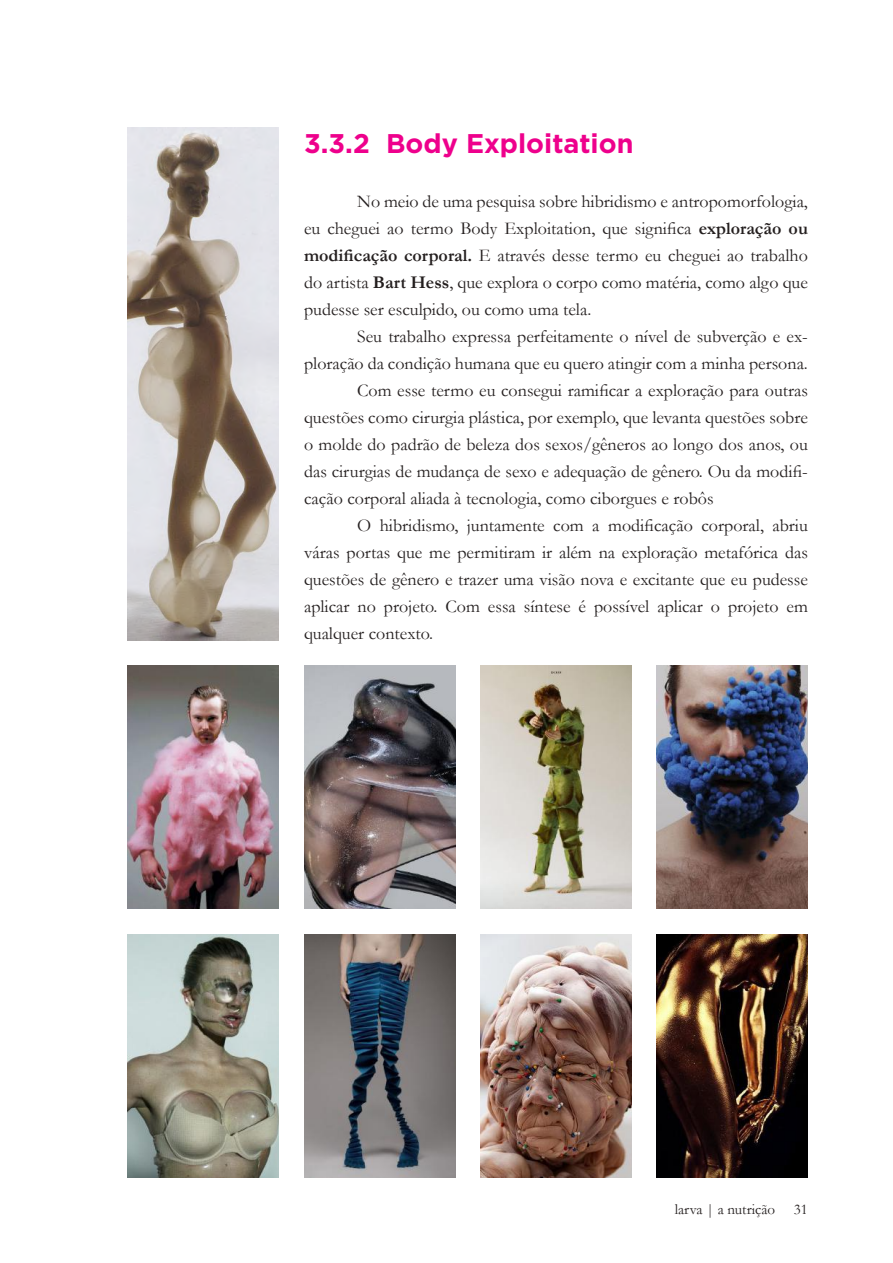
<style>
.page{position:relative;width:893px;height:1263px;background:#fff}
.page>*{position:absolute;margin:0;border:0;box-sizing:border-box;transform-origin:0 0}
.t1{font:700 27px "Gotham";color:#ee008c}
.t2{font:18px/27px "Garamond";color:#241f1f;text-align:justify}
.t3{font:15px "Garamond";color:#241f1f}
.s1{font-weight:700}
</style>
<div class="page">
<img style="left:128px;top:128px;width:151px;height:512px">
<img style="left:128px;top:665px;width:151px;height:244px">
<img style="left:128px;top:934px;width:151px;height:244px">
<img style="left:304px;top:934px;width:151px;height:244px">
<img style="left:304px;top:665px;width:151px;height:244px">
<img style="left:657px;top:934px;width:151px;height:244px">
<img style="left:480px;top:934px;width:151px;height:244px">
<img style="left:480px;top:665px;width:151px;height:244px">
<img style="left:657px;top:665px;width:151px;height:244px">
<h1 class="t1" style="left:304px;top:128px;width:331px">3.3.2 Body Exploitation</h1>
<p class="t2" style="left:304px;top:187px;width:505px;text-indent:53px">No meio de uma pesquisa sobre hibridismo e antropomorfologia, eu cheguei ao termo Body Exploitation, que significa <span class="s1">exploração ou modificação corporal.</span> E através desse termo eu cheguei ao trabalho do artista <span class="s1">Bart Hess</span>, que explora o corpo como matéria, como algo que pudesse ser esculpido, ou como uma tela.</p>
<p class="t2" style="left:357px;top:322px;width:452px">Seu trabalho expressa perfeitamente o nível de subverção e ex-</p>
<p class="t2" style="left:304px;top:349px;width:505px">ploração da condição humana que eu quero atingir com a minha persona.</p>
<p class="t2" style="left:357px;top:376px;width:452px">Com esse termo eu consegui ramificar a exploração para outras</p>
<p class="t2" style="left:304px;top:403px;width:505px">questões como cirurgia plástica, por exemplo, que levanta questões sobre</p>
<p class="t2" style="left:304px;top:430px;width:505px">o molde do padrão de beleza dos sexos/gêneros ao longo dos anos, ou</p>
<p class="t2" style="left:304px;top:457px;width:505px">das cirurgias de mudança de sexo e adequação de gênero. Ou da modifi-</p>
<p class="t2" style="left:304px;top:484px;width:411px">cação corporal aliada à tecnologia, como ciborgues e robôs</p>
<p class="t2" style="left:357px;top:511px;width:452px">O hibridismo, juntamente com a modificação corporal, abriu</p>
<p class="t2" style="left:304px;top:538px;width:505px">váras portas que me permitiram ir além na exploração metafórica das</p>
<p class="t2" style="left:304px;top:565px;width:505px">questões de gênero e trazer uma visão nova e excitante que eu pudesse</p>
<p class="t2" style="left:304px;top:592px;width:505px">aplicar no projeto. Com essa síntese é possível aplicar o projeto em</p>
<p class="t2" style="left:304px;top:619px;width:131px">qualquer contexto.</p>
<p class="t3" style="left:675px;top:1199px;width:135px">larva | a nutrição 31</p>
</div>
